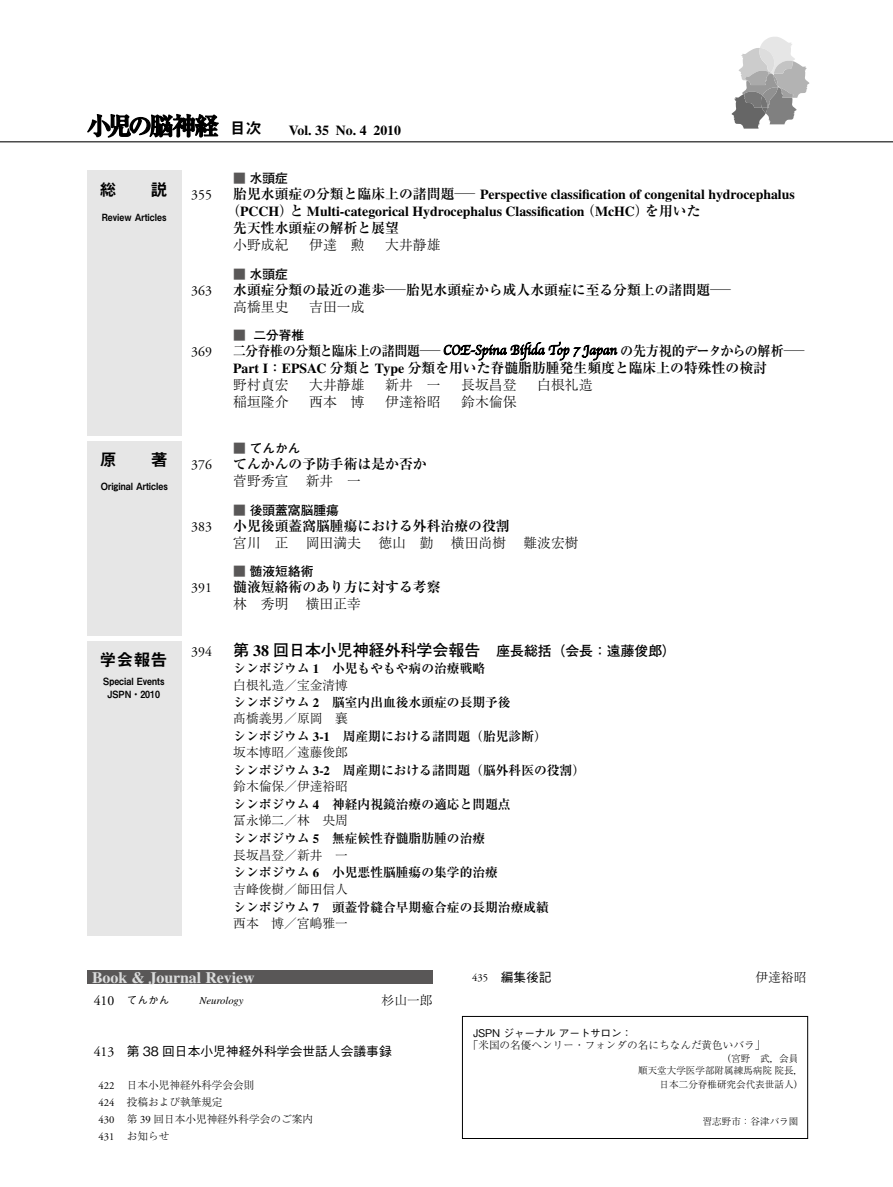
<style>
.page{position:relative;width:893px;height:1187px;background:#fff}
.page>*{position:absolute;margin:0;border:0;box-sizing:border-box;transform-origin:0 0}
.t1{font:16.95px "Midashi Go Pro MB31";color:#000}
.t2{font:700 15.9px "Futo Go B101 Pro";color:#000}
.t3{font:700 15.9px "Times";color:#dcdddd}
.t4{font:15.9px "Midashi Go Pro MB31";color:#000}
.t5{font:700 13.8px/17px "Times";color:#000}
.t6{font:700 13.8px "Ryumin Pro";color:#000}
.t7{font:300 13.8px "Ryumin Pro";color:#000}
.t8{font:700 13.8px/17px "Ryumin Pro";color:#000;scale:.95 1}
.t9{font:13.8px "Adobe Garamond";color:#000}
.t10{font:700 13.8px "Ryumin Pro";letter-spacing:-.035em;color:#000;scale:.94 1}
.t11{font:700 12.75px/16px "Ryumin Pro";color:#000}
.t12{font:700 12.75px "Futo Go B101 Pro";color:#000}
.t13{font:500 12.75px "Gothic BBB Pro";color:#000}
.t14{font:300 12.75px "Ryumin Pro";color:#000}
.t15{font:300 10.65px/17px "Ryumin Pro";color:#000}
.t16{font:500 10.65px "Gothic BBB Pro";letter-spacing:-.02em;color:#000}
.t17{font:italic 10.65px "Times";color:#000}
.t18{font:9.9px/12.8px "Midashi Go Pro MB31";color:#000;text-align:center;scale:.9 1}
.t19{font:300 9.6px/11.9px "Ryumin Pro";color:#000}
.s1{color:#595757}
.s2{font-family:"Ryumin Pro"}
.s3{font-family:"Times"}
.s4{font-weight:300}
.s5{font-size:13.8px}
.s6{font-weight:500}
.s7{font-family:"Adobe Garamond";font-weight:400;font-size:13.8px}
.s8{font-family:"Adobe Garamond";font-weight:400}
.s9{font-family:"Times";font-weight:400}
.s10{font-family:"Adobe Garamond";font-weight:400;font-size:10.65px}
</style>
<div class="page">
<svg style="left:732px;top:37px;width:77px;height:92px"></svg>
<svg style="left:87px;top:114px;width:134px;height:29px"></svg>
<hr style="left:0;top:141px;width:893px;height:1px;background:#000">
<div style="left:462px;top:1016px;width:346px;height:122px;border:1px solid #000"></div>
<div style="left:87px;top:970px;width:346px;height:13px;background:#595757"></div>
<div style="left:87px;top:441px;width:95px;height:194px;background:#e6e6e6"></div>
<div style="left:87px;top:640px;width:94px;height:295px;background:#e6e6e6"></div>
<div style="left:87px;top:171px;width:94px;height:265px;background:#e6e6e6"></div>
<svg style="left:444px;top:341px;width:173px;height:19px"></svg>
<h1 class="t1" style="left:99px;top:176px;width:70px">総　　説</h1>
<p class="t18" style="left:102px;top:209px;width:73px">Review Articles</p>
<h1 class="t1" style="left:100px;top:446px;width:70px">原　　著</h1>
<p class="t18" style="left:101px;top:478px;width:76px">Original Articles</p>
<h1 class="t1" style="left:99px;top:646px;width:70px">学会報告</h1>
<p class="t18" style="left:103px;top:673px;width:69px">Special Events<br>JSPN・2010</p>
<p class="t4" style="left:230px;top:115px;width:33px">目次</p>
<p class="t5" style="left:289px;top:121px;width:114px">Vol. 35 No. 4 2010</p>
<p class="t12" style="left:233px;top:168px;width:56px"><span class="s1">■</span> 水頭症</p>
<p class="t9" style="left:191px;top:187px;width:22px">355</p>
<p class="t5" style="left:226px;top:185px;width:570px;text-indent:7px"><span class="s2">胎児水頭症の分類と臨床上の諸問題─</span> Perspective classification of congenital hydrocephalus<span class="s2">（</span>PCCH<span class="s2">）と</span> Multi-categorical Hydrocephalus Classification<span class="s2">（</span>McHC<span class="s2">）を用いた</span></p>
<p class="t6" style="left:233px;top:217px;width:167px">先天性水頭症の解析と展望</p>
<p class="t7" style="left:233px;top:234px;width:57px">小野成紀</p>
<p class="t7" style="left:309px;top:234px;width:57px">伊達 勲</p>
<p class="t7" style="left:385px;top:234px;width:57px">大井静雄</p>
<p class="t12" style="left:233px;top:263px;width:56px"><span class="s1">■</span> 水頭症</p>
<p class="t9" style="left:191px;top:283px;width:22px">363</p>
<p class="t6" style="left:233px;top:278px;width:499px">水頭症分類の最近の進歩─胎児水頭症から成人水頭症に至る分類上の諸問題─</p>
<p class="t7" style="left:233px;top:295px;width:57px">高橋里史</p>
<p class="t7" style="left:309px;top:295px;width:57px">吉田一成</p>
<p class="t12" style="left:233px;top:325px;width:73px"><span class="s1">■</span> 二分脊椎</p>
<p class="t9" style="left:191px;top:344px;width:22px">369</p>
<p class="t10" style="left:233px;top:340px;width:222px">二分脊椎の分類と臨床上の諸問題─</p>
<p class="t8" style="left:233px;top:342px;width:603px;text-indent:387px">の先方視的データからの解析─<br><span class="s3">Part I</span>：<span class="s3">EPSAC</span> 分類と <span class="s3">Type</span> 分類を用いた脊髄脂肪腫発生頻度と臨床上の特殊性の検討<br><span class="s4">野村貞宏</span></p>
<p class="t7" style="left:309px;top:374px;width:57px">大井静雄</p>
<p class="t7" style="left:385px;top:374px;width:57px">新井 一</p>
<p class="t7" style="left:461px;top:374px;width:57px">長坂昌登</p>
<p class="t7" style="left:537px;top:374px;width:57px">白根礼造</p>
<p class="t7" style="left:233px;top:391px;width:57px">稲垣隆介</p>
<p class="t7" style="left:309px;top:391px;width:57px">西本 博</p>
<p class="t7" style="left:385px;top:391px;width:57px">伊達裕昭</p>
<p class="t7" style="left:461px;top:391px;width:57px">鈴木倫保</p>
<p class="t12" style="left:233px;top:438px;width:69px"><span class="s1">■</span> てんかん</p>
<p class="t9" style="left:191px;top:457px;width:22px">376</p>
<p class="t6" style="left:233px;top:453px;width:195px">てんかんの予防手術は是か否か</p>
<p class="t7" style="left:233px;top:470px;width:129px">菅野秀宣 新井 一</p>
<p class="t12" style="left:233px;top:499px;width:107px"><span class="s1">■</span> 後頭蓋窩脳腫瘍</p>
<p class="t9" style="left:191px;top:519px;width:22px">383</p>
<p class="t6" style="left:233px;top:514px;width:278px">小児後頭蓋窩脳腫瘍における外科治療の役割</p>
<p class="t7" style="left:233px;top:531px;width:129px">宮川 正 岡田満夫</p>
<p class="t7" style="left:378px;top:531px;width:129px">徳山 勤 横田尚樹</p>
<p class="t7" style="left:523px;top:531px;width:57px">難波宏樹</p>
<p class="t12" style="left:233px;top:561px;width:82px"><span class="s1">■</span> 髄液短絡術</p>
<p class="t9" style="left:191px;top:580px;width:22px">391</p>
<p class="t6" style="left:233px;top:576px;width:209px">髄液短絡術のあり方に対する考察</p>
<p class="t7" style="left:233px;top:593px;width:129px">林 秀明 横田正幸</p>
<p class="t9" style="left:191px;top:644px;width:22px">394</p>
<p class="t2" style="left:233px;top:637px;width:444px">第 <span class="s3">38</span> 回日本小児神経外科学会報告 <span class="s5">座長総括（会長：遠藤俊郎）</span></p>
<p class="t11" style="left:233px;top:659px;width:279px;line-height:16.6px">シンポジウム <span class="s3">1</span> 小児もやもや病の治療戦略<br><span class="s4">白根礼造</span><span class="s6">／</span><span class="s4">宝金清博<br></span>シンポジウム <span class="s3">2</span> 脳室内出血後水頭症の長期予後<span class="s4">髙橋義男</span><span class="s6">／</span><span class="s4">原岡 襄</span></p>
<p class="t11" style="left:233px;top:727px;width:315px">シンポジウム <span class="s3">3-1</span> 周産期における諸問題（胎児診断）<span class="s4">坂本博昭</span><span class="s6">／</span><span class="s4">遠藤俊郎</span></p>
<p class="t11" style="left:233px;top:761px;width:353px">シンポジウム <span class="s3">3-2</span> 周産期における諸問題（脳外科医の役割）<span class="s4">鈴木倫保</span><span class="s6">／</span><span class="s4">伊達裕昭</span></p>
<p class="t11" style="left:233px;top:795px;width:279px">シンポジウム <span class="s3">4</span> 神経内視鏡治療の適応と問題点<span class="s4">冨永悌二</span><span class="s6">／</span><span class="s4">林 央周</span></p>
<p class="t11" style="left:233px;top:829px;width:253px">シンポジウム <span class="s3">5</span> 無症候性脊髄脂肪腫の治療<span class="s4">長坂昌登</span><span class="s6">／</span><span class="s4">新井 一</span></p>
<p class="t11" style="left:233px;top:863px;width:266px">シンポジウム <span class="s3">6</span> 小児悪性脳腫瘍の集学的治療<span class="s4">吉峰俊樹</span><span class="s6">／</span><span class="s4">師田信人</span></p>
<p class="t11" style="left:233px;top:897px;width:317px">シンポジウム <span class="s3">7</span> 頭蓋骨縫合早期癒合症の長期治療成績<span class="s4">西本 博</span><span class="s6">／</span><span class="s4">宮嶋雅一</span></p>
<p class="t3" style="left:92px;top:967px;width:164px">Book &amp; Journal Review</p>
<p class="t16" style="left:94px;top:991px;width:77px"><span class="s7">410</span> てんかん</p>
<p class="t17" style="left:199px;top:994px;width:46px">Neurology</p>
<p class="t14" style="left:382px;top:990px;width:53px">杉山一郎</p>
<p class="t13" style="left:94px;top:1040px;width:300px"><span class="s7">413</span> 第 38 回日本小児神経外科学会世話人会議事録</p>
<p class="t15" style="left:98px;top:1075px;width:216px"><span class="s8">422</span> 日本小児神経外科学会会則<br><span class="s8">424</span> 投稿および執筆規定<br><span class="s8">430</span> 第 <span class="s9">39</span> 回日本小児神経外科学会のご案内<br><span class="s8">431</span> お知らせ</p>
<p class="t13" style="left:472px;top:966px;width:81px"><span class="s10">435</span> 編集後記</p>
<p class="t14" style="left:755px;top:967px;width:53px">伊達裕昭</p>
<p class="t16" style="left:473px;top:1023px;width:160px">JSPN ジャーナルアートサロン：</p>
<p class="t15" style="left:468px;top:1035px;width:299px"><span class="s6">「</span>米国の名優ヘンリー・フォンダの名にちなんだ黄色いバラ<span class="s6">」</span></p>
<p class="t19" style="left:638px;top:1051px;width:167px;text-indent:84px"><span class="s6">（</span>宮野 武<span class="s6">，</span>会員順天堂大学医学部附属練馬病院院長<span class="s6">，</span></p>
<p class="t19" style="left:660px;top:1077px;width:145px">日本二分脊椎研究会代表世話人<span class="s6">）</span></p>
<p class="t19" style="left:703px;top:1114px;width:97px">習志野市：谷津バラ園</p>
</div>
